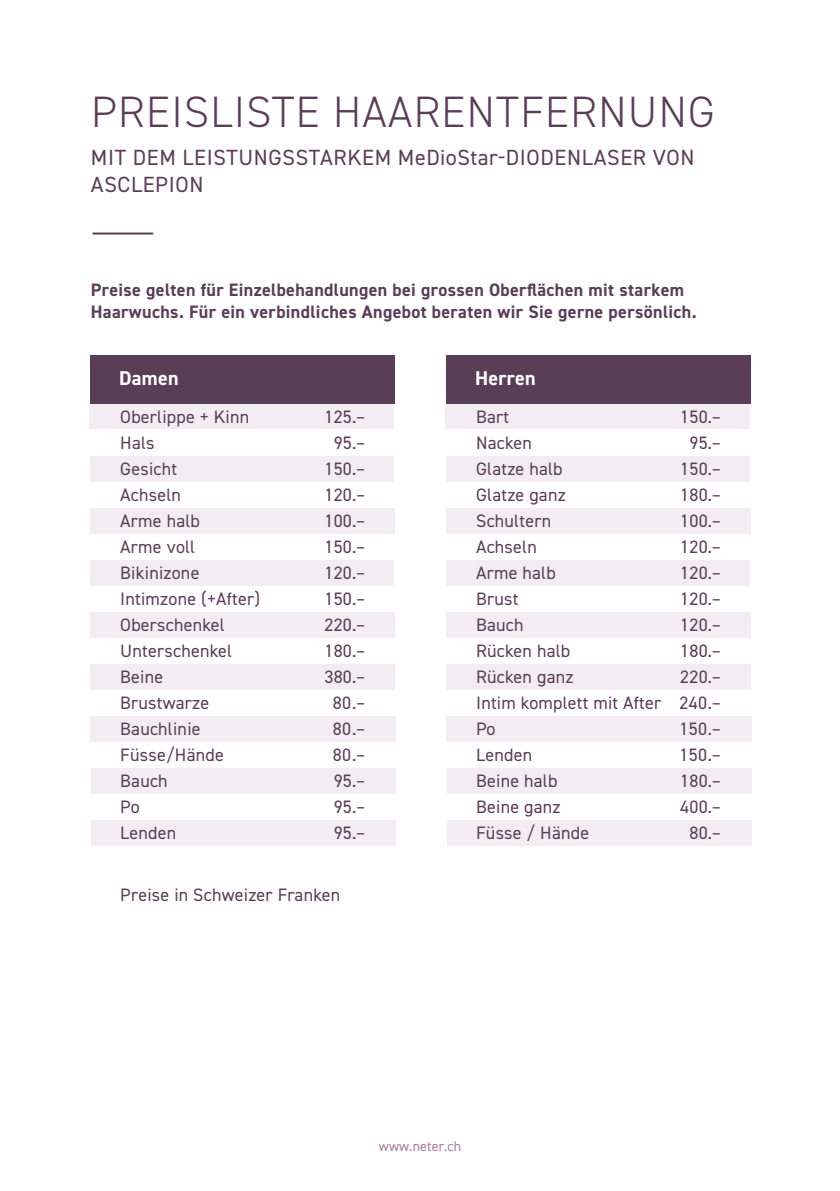
<style>
.page{position:relative;width:840px;height:1191px;background:#fff}
.page>*{position:absolute;margin:0;border:0;box-sizing:border-box;transform-origin:0 0}
.t1{font:300 44px "DIN2014";letter-spacing:.03em;color:#5a3e57}
.t2{font:22px/26.4px "DIN2014";letter-spacing:.03em;color:#5a3e57}
.t3{font:700 20px "DIN2014";letter-spacing:.01em;color:#fff}
.t4{font:18px/26px "DIN2014";letter-spacing:.01em;color:#5a3e57}
.t5{font:700 18px/21.6px "DIN2014";letter-spacing:.02em;color:#5a3e57}
.t6{font:14px "DIN2014";letter-spacing:.01em;color:#a97d9c}
</style>
<div class="page">
<div style="left:90px;top:403px;width:303px;height:26px;background:#f3edf3"></div>
<div style="left:90px;top:456px;width:303px;height:25px;background:#f3edf3"></div>
<div style="left:90px;top:508px;width:304px;height:25px;background:#f3edf3"></div>
<div style="left:90px;top:560px;width:303px;height:25px;background:#f3edf3"></div>
<div style="left:90px;top:612px;width:304px;height:25px;background:#f3edf3"></div>
<div style="left:90px;top:664px;width:304px;height:25px;background:#f3edf3"></div>
<div style="left:91px;top:716px;width:304px;height:25px;background:#f3edf3"></div>
<div style="left:91px;top:768px;width:304px;height:25px;background:#f3edf3"></div>
<div style="left:91px;top:820px;width:304px;height:25px;background:#f3edf3"></div>
<hr style="left:93px;top:232px;width:60px;height:2px;background:#5a3e57">
<div style="left:90px;top:355px;width:304px;height:49px;background:#5a3e57"></div>
<div style="left:445px;top:403px;width:304px;height:26px;background:#f3edf3"></div>
<div style="left:446px;top:456px;width:303px;height:25px;background:#f3edf3"></div>
<div style="left:446px;top:508px;width:303px;height:25px;background:#f3edf3"></div>
<div style="left:446px;top:560px;width:303px;height:25px;background:#f3edf3"></div>
<div style="left:446px;top:612px;width:303px;height:25px;background:#f3edf3"></div>
<div style="left:446px;top:664px;width:303px;height:25px;background:#f3edf3"></div>
<div style="left:446px;top:716px;width:304px;height:25px;background:#f3edf3"></div>
<div style="left:446px;top:768px;width:304px;height:25px;background:#f3edf3"></div>
<div style="left:447px;top:820px;width:303px;height:25px;background:#f3edf3"></div>
<div style="left:446px;top:355px;width:303px;height:49px;background:#5a3e57"></div>
<h1 class="t1" style="left:91px;top:85px;width:624px">PREISLISTE HAARENTFERNUNG</h1>
<p class="t2" style="left:91px;top:144px;width:604px">MIT DEM LEISTUNGSSTARKEM MeDioStar-DIODENLASER VON<br>ASCLEPION</p>
<p class="t5" style="left:91px;top:279px;width:607px">Preise gelten für Einzelbehandlungen bei grossen Oberflächen mit starkem<br>Haarwuchs. Für ein verbindliches Angebot beraten wir Sie gerne persönlich.</p>
<p class="t3" style="left:119px;top:365px;width:61px">Damen</p>
<p class="t3" style="left:475px;top:365px;width:62px">Herren</p>
<p class="t4" style="left:120px;top:403px;width:141px">Oberlippe + Kinn<br>Hals<br>Gesicht<br>Achseln<br>Arme halb<br>Arme voll<br>Bikinizone<br>Intimzone (+After)<br>Oberschenkel<br>Unterschenkel<br>Beine<br>Brustwarze<br>Bauchlinie<br>Füsse/Hände<br>Bauch<br>Po<br>Lenden</p>
<p class="t4" style="left:324px;top:403px;width:42px;text-align:center">125.–<br>95.–<br>150.–<br>120.–<br>100.–<br>150.–<br>120.–<br>150.–<br>220.–<br>180.–<br>380.–<br>80.–<br>80.–<br>80.–<br>95.–<br>95.–<br>95.–</p>
<p class="t4" style="left:476px;top:403px;width:186px">Bart<br>Nacken<br>Glatze halb<br>Glatze ganz<br>Schultern<br>Achseln<br>Arme halb<br>Brust<br>Bauch<br>Rücken halb<br>Rücken ganz<br>Intim komplett mit After<br>Po<br>Lenden<br>Beine halb<br>Beine ganz<br>Füsse / Hände</p>
<p class="t4" style="left:679px;top:403px;width:43px;text-align:center">150.–<br>95.–<br>150.–<br>180.–<br>100.–<br>120.–<br>120.–<br>120.–<br>120.–<br>180.–<br>220.–<br>240.–<br>150.–<br>150.–<br>180.–<br>400.–<br>80.–</p>
<p class="t4" style="left:120px;top:881px;width:221px">Preise in Schweizer Franken</p>
<p class="t6" style="left:378px;top:1137px;width:84px">www.neter.ch</p>
</div>
